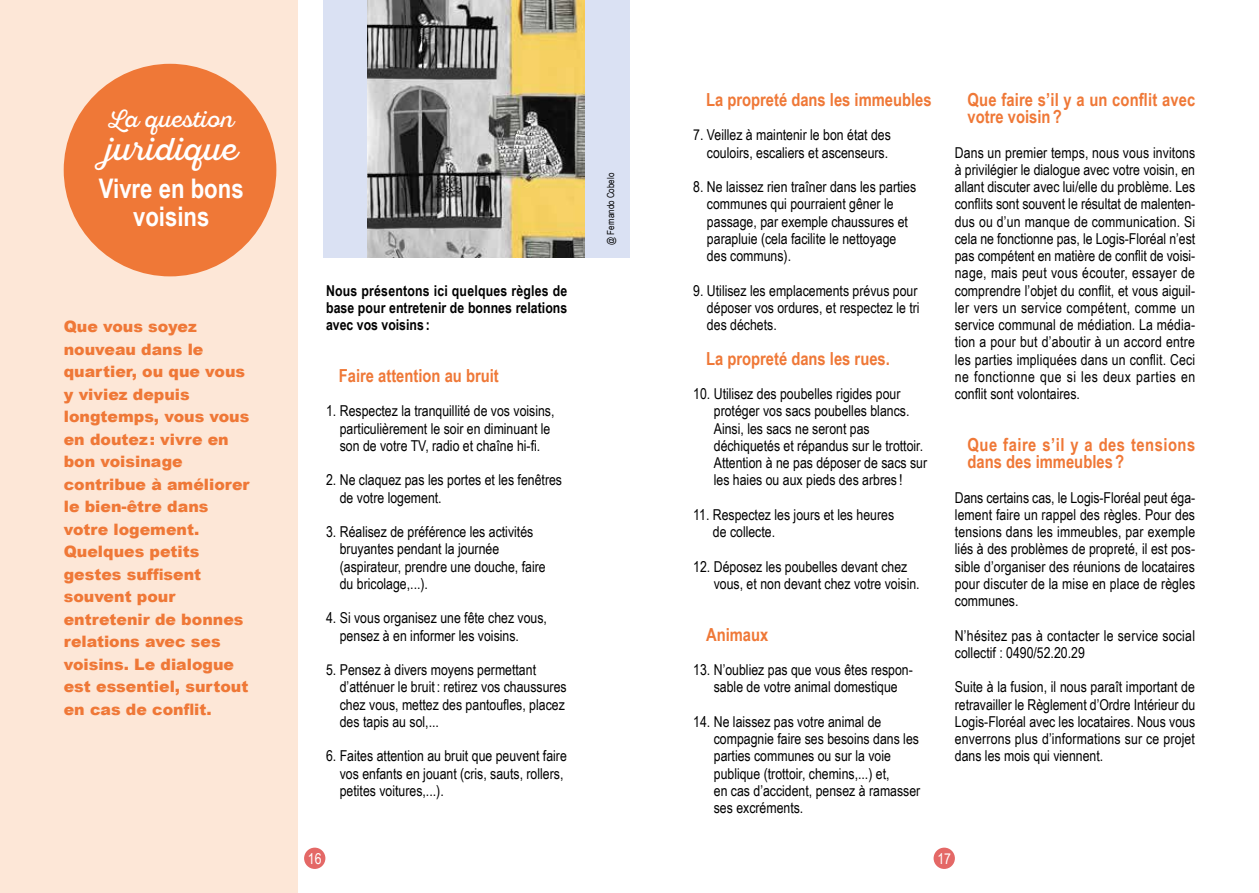
<style>
.page{position:relative;width:1259px;height:893px;background:#fff}
.page>*{position:absolute;margin:0;border:0;box-sizing:border-box;transform-origin:0 0}
.t1{font:31.5px "Sant Elia Script Alt";color:#fff}
.t2{font:700 27px/28.5px "Arial Narrow";color:#fff;text-align:center}
.t3{font:22.5px "Sant Elia Script Alt";color:#fff}
.t4{font:700 18px/17.2px "Arial Narrow";color:#ef7837}
.t5{font:700 18px/17.2px "Arial Narrow";letter-spacing:.03em;color:#ef7837}
.t6{font:900 15.75px/22.5px "Arial";color:#ef7837}
.t7{font:15px/17.2px "Arial Narrow";color:#000}
.t8{font:700 15px/17.2px "Arial Narrow";letter-spacing:.005em;color:#000;text-align:justify}
.t9{font:15px "Arial Narrow";color:#fff}
.t10{font:9.75px "Arial Narrow";color:#000}
</style>
<div class="page">
<div style="left:304px;top:848px;width:21px;height:21px;background:#e46866;border-radius:50%"></div>
<div style="left:933px;top:848px;width:22px;height:21px;background:#e46866;border-radius:50%"></div>
<div style="left:0;top:0;width:297px;height:893px;background:#fde7d7"></div>
<div style="left:64px;top:64px;width:212px;height:212px;background:#ef7837;border-radius:50%"></div>
<div style="left:323px;top:0;width:306px;height:258px;background:#dae1f3"></div>
<img style="left:367px;top:0;width:218px;height:258px">
<h3 class="t3" style="left:109px;top:106px;width:126px">La question</h3>
<h1 class="t1" style="left:105px;top:131px;width:133px">juridique</h1>
<h2 class="t2" style="left:99px;top:174px;width:146px">Vivre en bons voisins</h2>
<p class="t6" style="left:64px;top:316px;width:187px">Que vous soyez nouveau dans le quartier, ou que vous y viviez depuis longtemps, vous vous en doutez: vivre en bon voisinage contribue à améliorer le bien-être dans votre logement.<br>Quelques petits gestes suffisent souvent pour entretenir de bonnes relations avec ses voisins. Le dialogue est essentiel, surtout en cas de conflit.</p>
<p class="t8" style="left:326px;top:281px;width:243px">Nous présentons ici quelques règles de base pour entretenir de bonnes relations avec vos voisins :</p>
<p class="t4" style="left:339px;top:367px;width:161px">Faire attention au bruit</p>
<p class="t7" style="left:340px;top:402px;width:216px;text-indent:-14px">1. Respectez la tranquillité de vos voisins, particulièrement le soir en diminuant le son de votre TV, radio et chaîne hi-fi.</p>
<p class="t7" style="left:340px;top:471px;width:224px;text-indent:-14px">2. Ne claquez pas les portes et les fenêtres de votre logement.</p>
<p class="t7" style="left:340px;top:523px;width:207px;text-indent:-14px">3. Réalisez de préférence les activités bruyantes pendant la journée (aspirateur, prendre une douche, faire du bricolage,...).</p>
<p class="t7" style="left:340px;top:609px;width:209px;text-indent:-14px">4. Si vous organisez une fête chez vous, pensez à en informer les voisins.</p>
<p class="t7" style="left:340px;top:661px;width:228px;text-indent:-14px">5. Pensez à divers moyens permettant d’atténuer le bruit : retirez vos chaussures chez vous, mettez des pantoufles, placez des tapis au sol,...</p>
<p class="t7" style="left:340px;top:747px;width:229px;text-indent:-14px">6. Faites attention au bruit que peuvent faire vos enfants en jouant (cris, sauts, rollers, petites voitures,...).</p>
<p class="t10" style="left:605px;top:245px;width:74px;rotate:-90deg">@ Fernando Cobelo</p>
<p class="t4" style="left:706px;top:91px;width:227px">La propreté dans les immeubles</p>
<p class="t7" style="left:693px;top:126px;width:199px;text-align:right">7. Veillez à maintenir le bon état des couloirs, escaliers et ascenseurs.</p>
<p class="t7" style="left:707px;top:178px;width:211px;text-indent:-14px">8. Ne laissez rien traîner dans les parties communes qui pourraient gêner le passage, par exemple chaussures et parapluie (cela facilite le nettoyage des communs).</p>
<p class="t7" style="left:707px;top:282px;width:214px;text-indent:-14px">9. Utilisez les emplacements prévus pour déposer vos ordures, et respectez le tri des déchets.</p>
<p class="t4" style="left:706px;top:349px;width:185px">La propreté dans les rues.</p>
<p class="t7" style="left:714px;top:385px;width:215px;text-indent:-21px">10. Utilisez des poubelles rigides pour protéger vos sacs poubelles blancs.<br>Ainsi, les sacs ne seront pas déchiquetés et répandus sur le trottoir.<br>Attention à ne pas déposer de sacs sur les haies ou aux pieds des arbres !</p>
<p class="t7" style="left:713px;top:506px;width:183px;text-indent:-20px">11. Respectez les jours et les heures de collecte.</p>
<p class="t7" style="left:714px;top:558px;width:207px;text-indent:-21px">12. Déposez les poubelles devant chez vous, et non devant chez votre voisin.</p>
<p class="t4" style="left:706px;top:625px;width:64px">Animaux</p>
<p class="t7" style="left:693px;top:661px;width:221px;text-align:center">13. N’oubliez pas que vous êtes respon&shy;sable de votre animal domestique</p>
<p class="t7" style="left:714px;top:713px;width:208px;text-indent:-21px">14. Ne laissez pas votre animal de compagnie faire ses besoins dans les parties communes ou sur la voie publique (trottoir, chemins,...) et,<br>en cas d’accident, pensez à ramasser ses excréments.</p>
<p class="t4" style="left:967px;top:91px;width:229px">Que faire s’il y a un conflit avec votre voisin?</p>
<p class="t7" style="left:955px;top:144px;width:242px;text-align:justify">Dans un premier temps, nous vous invitons à privilégier le dialogue avec votre voisin, en allant discuter avec lui/elle du problème. Les conflits sont souvent le résultat de malenten&shy;dus ou d’un manque de communication. Si cela ne fonctionne pas, le Logis-Floréal n’est pas compétent en matière de conflit de voisi&shy;nage, mais peut vous écouter, essayer de comprendre l’objet du conflit, et vous aiguil&shy;ler vers un service compétent, comme un service communal de médiation. La média&shy;tion a pour but d’aboutir à un accord entre les parties impliquées dans un conflit. Ceci ne fonctionne que si les deux parties en conflit sont volontaires.</p>
<p class="t5" style="left:967px;top:436px;width:229px">Que faire s’il y a des tensions dans des immeubles?</p>
<p class="t7" style="left:955px;top:489px;width:242px;text-align:justify">Dans certains cas, le Logis-Floréal peut éga&shy;lement faire un rappel des règles. Pour des tensions dans les immeubles, par exemple liés à des problèmes de propreté, il est pos&shy;sible d’organiser des réunions de locataires pour discuter de la mise en place de règles communes.</p>
<p class="t7" style="left:955px;top:627px;width:242px">N’hésitez pas à contacter le service social collectif : 0490/52.20.29</p>
<p class="t7" style="left:955px;top:678px;width:242px;text-align:justify">Suite à la fusion, il nous paraît important de retravailler le Règlement d’Ordre Intérieur du Logis-Floréal avec les locataires. Nous vous enverrons plus d’informations sur ce projet dans les mois qui viennent.</p>
<p class="t9" style="left:308px;top:850px;width:15px">16</p>
<p class="t9" style="left:937px;top:850px;width:15px">17</p>
</div>
